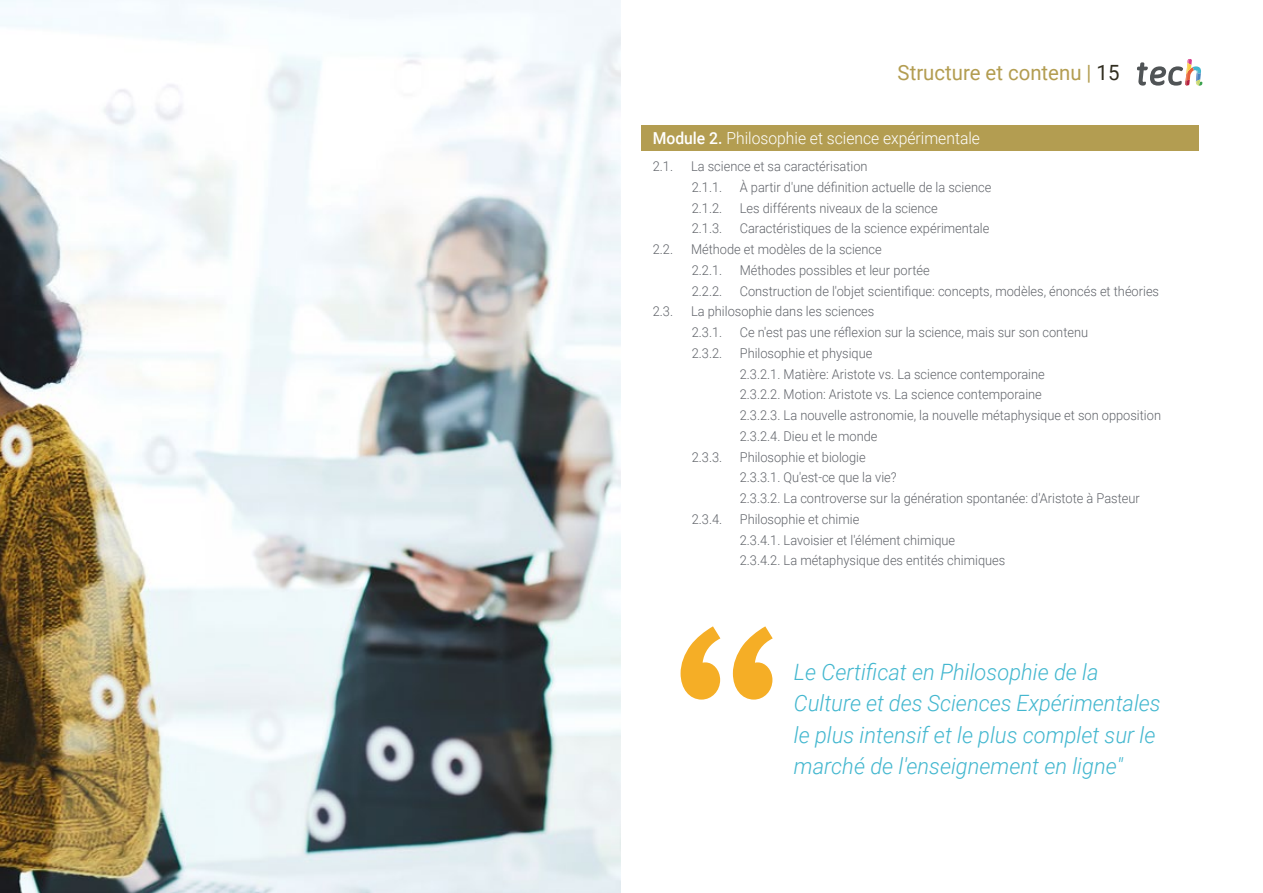
<style>
.page{position:relative;width:1263px;height:893px;background:#fff}
.page>*{position:absolute;margin:0;border:0;box-sizing:border-box;transform-origin:0 0}
.t1{font:italic 300 22.5px/31.5px "Roboto";color:#43b7cf}
.t2{font:21px "Roboto";color:#b39d51}
.t3{font:300 16.5px "Roboto";color:#fff;scale:.95 1}
.t4{font:300 13.5px/20.7px "Roboto";color:#61646a;scale:.95 1}
.s1{color:#312e20}
.s2{font-weight:500}
</style>
<div class="page">
<svg style="left:1137px;top:59px;width:65px;height:27px"></svg>
<svg style="left:680px;top:626px;width:93px;height:74px"></svg>
<div style="left:642px;top:125px;width:557px;height:25px;background:#b39d51"></div>
<img style="left:0;top:0;width:621px;height:893px">
<h2 class="t2" style="left:898px;top:57px;width:223px">Structure et contenu | <span class="s1">15</span></h2>
<p class="t3" style="left:653px;top:127px;width:346px"><span class="s2">Module 2.</span> Philosophie et science expérimentale</p>
<p class="t4" style="left:653px;top:155px;width:23px">2.1.</p>
<p class="t4" style="left:691px;top:155px;width:187px">La science et sa caractérisation<br>2.1.1.</p>
<p class="t4" style="left:740px;top:176px;width:266px">À partir d'une définition actuelle de la science</p>
<p class="t4" style="left:692px;top:197px;width:34px">2.1.2.</p>
<p class="t4" style="left:740px;top:197px;width:210px">Les différents niveaux de la science</p>
<p class="t4" style="left:692px;top:218px;width:34px">2.1.3.</p>
<p class="t4" style="left:740px;top:218px;width:264px">Caractéristiques de la science expérimentale</p>
<p class="t4" style="left:653px;top:238px;width:23px">2.2.</p>
<p class="t4" style="left:691px;top:238px;width:202px">Méthode et modèles de la science<br>2.2.1.</p>
<p class="t4" style="left:740px;top:259px;width:201px">Méthodes possibles et leur portée</p>
<p class="t4" style="left:692px;top:280px;width:34px">2.2.2.</p>
<p class="t4" style="left:740px;top:280px;width:443px">Construction de l'objet scientifique: concepts, modèles, énoncés et théories</p>
<p class="t4" style="left:653px;top:301px;width:23px">2.3.</p>
<p class="t4" style="left:691px;top:301px;width:195px">La philosophie dans les sciences<br>2.3.1.</p>
<p class="t4" style="left:740px;top:321px;width:368px">Ce n'est pas une réflexion sur la science, mais sur son contenu</p>
<p class="t4" style="left:692px;top:342px;width:34px">2.3.2.</p>
<p class="t4" style="left:740px;top:342px;width:445px">Philosophie et physique<br>2.3.2.1. Matière: Aristote vs. La science contemporaine<br>2.3.2.2. Motion: Aristote vs. La science contemporaine<br>2.3.2.3. La nouvelle astronomie, la nouvelle métaphysique et son opposition 2.3.2.4. Dieu et le monde</p>
<p class="t4" style="left:692px;top:446px;width:34px">2.3.3.</p>
<p class="t4" style="left:740px;top:446px;width:423px">Philosophie et biologie<br>2.3.3.1. Qu'est-ce que la vie?<br>2.3.3.2. La controverse sur la génération spontanée: d'Aristote à Pasteur</p>
<p class="t4" style="left:692px;top:508px;width:34px">2.3.4.</p>
<p class="t4" style="left:740px;top:508px;width:281px">Philosophie et chimie<br>2.3.4.1. Lavoisier et l'élément chimique<br>2.3.4.2. La métaphysique des entités chimiques</p>
<h1 class="t1" style="left:794px;top:655px;width:368px">Le Certificat en Philosophie de la Culture et des Sciences Expérimentales le plus intensif et le plus complet sur le marché de l'enseignement en ligne"</h1>
</div>
